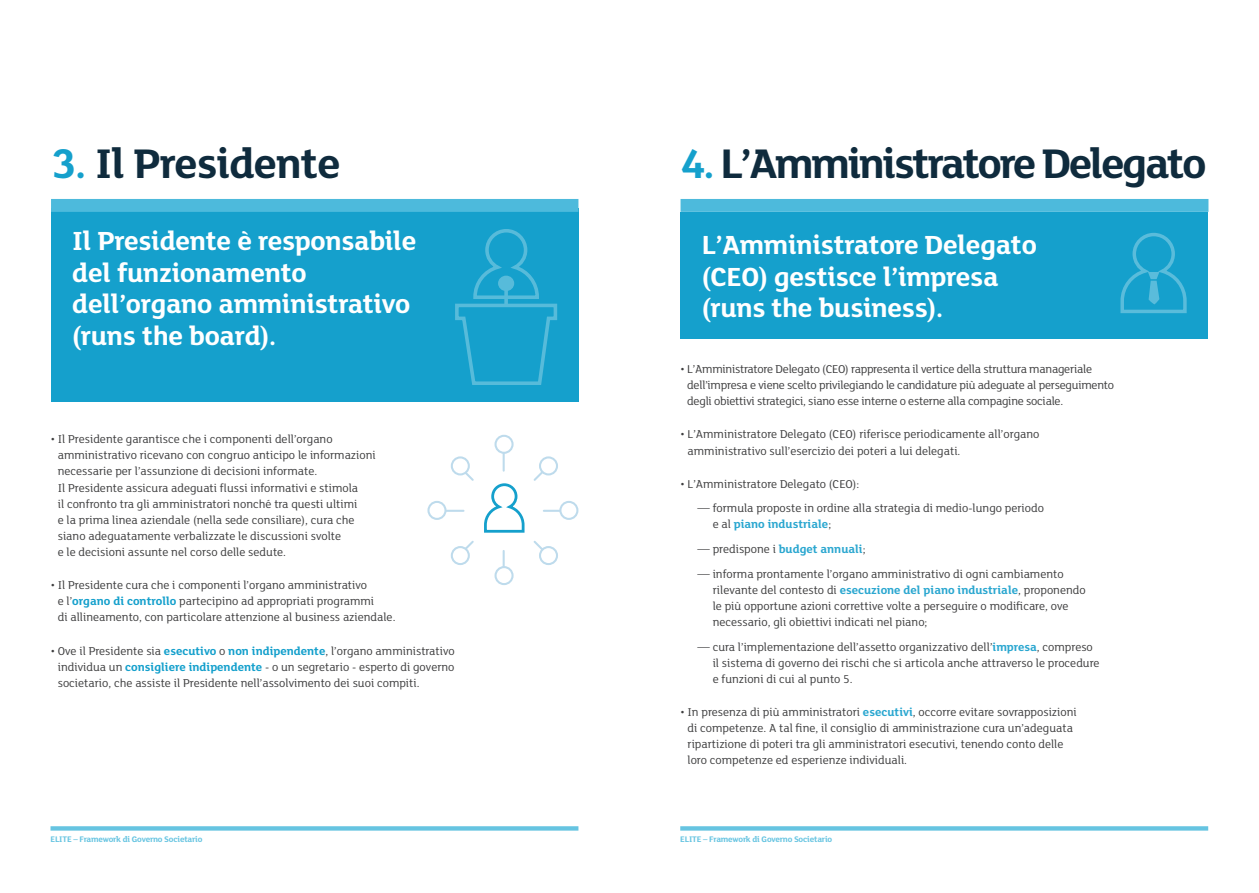
<style>
.page{position:relative;width:1259px;height:893px;background:#fff}
.page>*{position:absolute;margin:0;border:0;box-sizing:border-box;transform-origin:0 0}
.t1{font:700 45px "FS Lola";letter-spacing:-.05em;color:#0f2b3d}
.t2{font:700 45px "FS Lola";letter-spacing:-.02em;color:#0f2b3d}
.t3{font:700 28.5px/31.5px "FS Lola";letter-spacing:-.01em;color:#fff}
.t4{font:12.3px/16px "FS Lola";color:#3e3e3f}
.t5{font:12.3px/16px "FS Lola";letter-spacing:-.02em;color:#3e3e3f}
.t6{font:700 8.85px "FS Lola";letter-spacing:-.02em;color:#66c4e1}
.s1{color:#15a0cc}
.s2{font-weight:700;color:#15a0cc}
.s3{font-weight:700;color:#2ba7d0}
</style>
<div class="page">
<div style="left:51px;top:208px;width:527px;height:194px;background:#15a0cc"></div>
<div style="left:680px;top:212px;width:528px;height:126px;background:#15a0cc"></div>
<svg style="left:455px;top:229px;width:103px;height:156px"></svg>
<svg style="left:504px;top:291px;width:4px;height:15px"></svg>
<div style="left:498px;top:276px;width:16px;height:15px;background:#57bbda;border-radius:50%"></div>
<svg style="left:1120px;top:232px;width:67px;height:82px"></svg>
<hr style="left:502px;top:551px;width:3px;height:20px;background:#bedbec">
<hr style="left:502px;top:450px;width:3px;height:21px;background:#bedbec">
<hr style="left:544px;top:510px;width:20px;height:2px;background:#bedbec">
<hr style="left:443px;top:510px;width:20px;height:2px;background:#bedbec">
<svg style="left:533px;top:469px;width:18px;height:12px"></svg>
<svg style="left:466px;top:541px;width:8px;height:8px"></svg>
<svg style="left:456px;top:472px;width:18px;height:9px"></svg>
<svg style="left:533px;top:541px;width:9px;height:9px"></svg>
<div style="left:495px;top:436px;width:17px;height:17px;background:#fff;border-radius:50%"></div>
<div style="left:494px;top:435px;width:19px;height:19px;border:2px solid #bedbec;border-radius:50%"></div>
<div style="left:495px;top:567px;width:17px;height:17px;background:#fff;border-radius:50%"></div>
<div style="left:494px;top:566px;width:19px;height:19px;border:2px solid #bedbec;border-radius:50%"></div>
<div style="left:451px;top:456px;width:19px;height:19px;border:2px solid #bedbec;border-radius:50%"></div>
<div style="left:540px;top:457px;width:17px;height:17px;background:#fff;border-radius:50%"></div>
<div style="left:539px;top:456px;width:19px;height:19px;border:2px solid #bedbec;border-radius:50%"></div>
<div style="left:451px;top:546px;width:19px;height:19px;border:2px solid #bedbec;border-radius:50%"></div>
<div style="left:539px;top:546px;width:19px;height:19px;border:2px solid #bedbec;border-radius:50%"></div>
<div style="left:560px;top:502px;width:17px;height:17px;background:#fff;border-radius:50%"></div>
<div style="left:559px;top:501px;width:19px;height:19px;border:2px solid #bedbec;border-radius:50%"></div>
<div style="left:427px;top:501px;width:19px;height:19px;border:2px solid #bedbec;border-radius:50%"></div>
<svg style="left:484px;top:483px;width:41px;height:50px"></svg>
<div style="left:50px;top:826px;width:528px;height:5px;background:#66c4e1"></div>
<div style="left:680px;top:826px;width:528px;height:5px;background:#66c4e1"></div>
<div style="left:51px;top:199px;width:527px;height:13px;background:#4dbadc"></div>
<div style="left:680px;top:199px;width:528px;height:13px;background:#4dbadc"></div>
<h1 class="t2" style="left:51px;top:133px;width:291px"><span class="s1">3.</span> Il Presidente</h1>
<h1 class="t1" style="left:680px;top:133px;width:527px"><span class="s1">4.</span> L’Amministratore Delegato</h1>
<h2 class="t3" style="left:72px;top:224px;width:346px">Il Presidente è responsabile del funzionamento dell’organo amministrativo (runs the board).</h2>
<h2 class="t3" style="left:702px;top:228px;width:336px">L’Amministratore Delegato (CEO) gestisce l’impresa (runs the business).</h2>
<p class="t4" style="left:58px;top:431px;width:319px;text-indent:-7px">• Il Presidente garantisce che i componenti dell’organo amministrativo ricevano con congruo anticipo le informazioni necessarie per l’assunzione di decisioni informate.<br>Il Presidente assicura adeguati flussi informativi e stimola<br>il confronto tra gli amministratori nonché tra questi ultimi<br>e la prima linea aziendale (nella sede consiliare), cura che siano adeguatamente verbalizzate le discussioni svolte<br>e le decisioni assunte nel corso delle sedute.</p>
<p class="t4" style="left:58px;top:577px;width:339px;text-indent:-7px">• Il Presidente cura che i componenti l’organo amministrativo<br>e l’<span class="s2">organo di controllo</span> partecipino ad appropriati programmi<br>di allineamento, con particolare attenzione al business aziendale.</p>
<p class="t4" style="left:58px;top:642px;width:398px;text-align:justify;text-indent:-7px">• Ove il Presidente sia <span class="s2">esecutivo</span> o <span class="s2">non indipendente</span>, l’organo amministrativo individua un <span class="s2">consigliere indipendente</span> - o un segretario - esperto di governo societario, che assiste il Presidente nell’assolvimento dei suoi compiti.</p>
<p class="t5" style="left:687px;top:360px;width:428px;text-indent:-7px">• L’Amministratore Delegato (CEO) rappresenta il vertice della struttura manageriale dell’impresa e viene scelto privilegiando le candidature più adeguate al perseguimento degli obiettivi strategici, siano esse interne o esterne alla compagine sociale.</p>
<p class="t4" style="left:687px;top:426px;width:353px;text-indent:-7px">• L’Amministratore Delegato (CEO) riferisce periodicamente all’organo amministrativo sull’esercizio dei poteri a lui delegati.</p>
<p class="t4" style="left:680px;top:475px;width:180px">• L’Amministratore Delegato (CEO):</p>
<p class="t4" style="left:712px;top:500px;width:333px;text-indent:-15px">— formula proposte in ordine alla strategia di medio-lungo periodo e al <span class="s3">piano industriale</span>;</p>
<p class="t4" style="left:697px;top:540px;width:170px">— predispone i <span class="s3">budget annuali</span>;</p>
<p class="t4" style="left:712px;top:565px;width:374px;text-indent:-15px">— informa prontamente l’organo amministrativo di ogni cambiamento rilevante del contesto di <span class="s3">esecuzione del piano industriale</span>, proponendo le più opportune azioni correttive volte a perseguire o modificare, ove necessario, gli obiettivi indicati nel piano;</p>
<p class="t4" style="left:712px;top:638px;width:388px;text-indent:-15px">— cura l’implementazione dell’assetto organizzativo dell’<span class="s3">impresa</span>, compreso il sistema di governo dei rischi che si articola anche attraverso le procedure e funzioni di cui al punto 5.</p>
<p class="t4" style="left:687px;top:703px;width:391px;text-indent:-7px">• In presenza di più amministratori <span class="s3">esecutivi</span>, occorre evitare sovrapposizioni di competenze. A tal fine, il consiglio di amministrazione cura un’adeguata ripartizione di poteri tra gli amministratori esecutivi, tenendo conto delle loro competenze ed esperienze individuali.</p>
<p class="t6" style="left:50px;top:833px;width:153px">ELITE – Framework di Governo Societario</p>
<p class="t6" style="left:680px;top:833px;width:153px">ELITE – Framework di Governo Societario</p>
</div>
